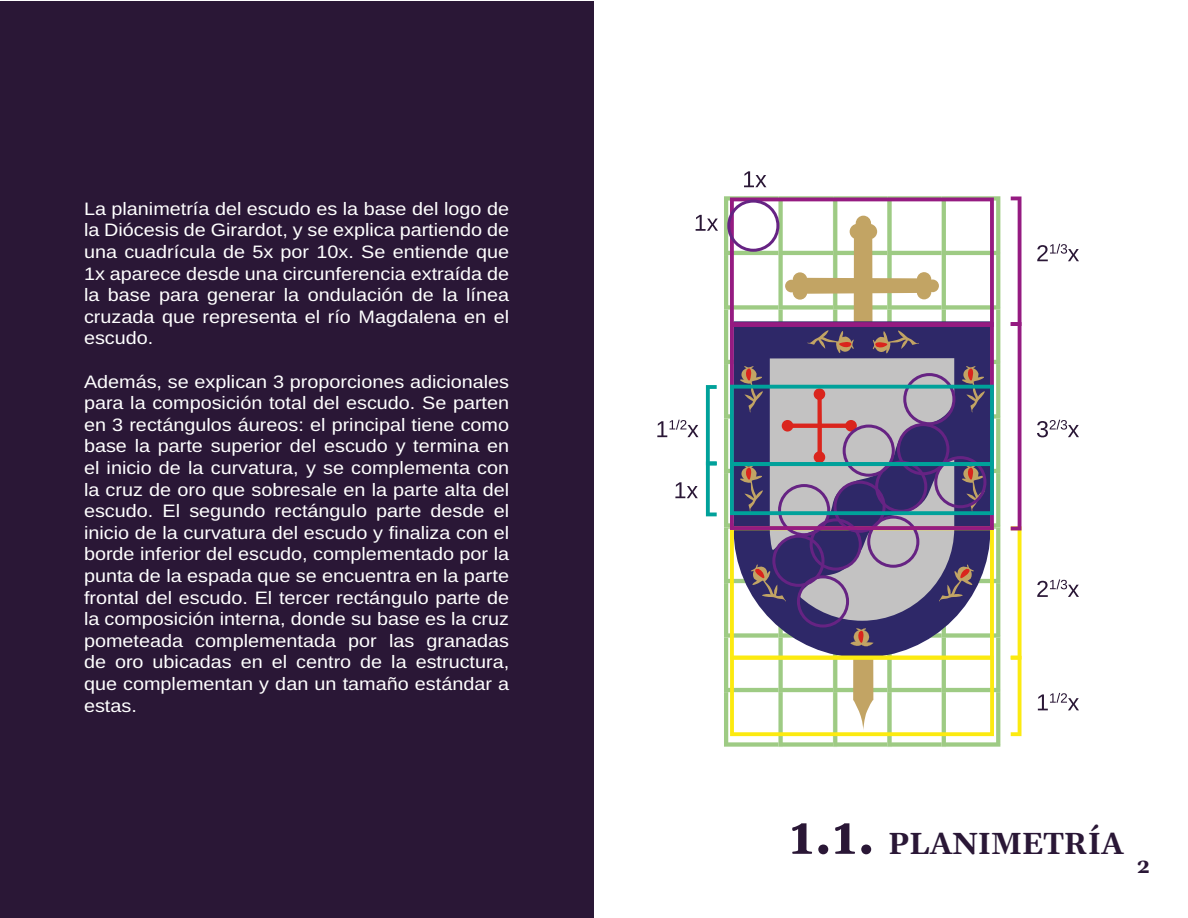
<style>
.page{position:relative;width:1188px;height:918px;background:#fff}
.page>*{position:absolute;margin:0;border:0;box-sizing:border-box;transform-origin:0 0}
.t1{font:700 30px "Gelasio";color:#2a1736}
.t2{font:700 21px "Gelasio";color:#2a1736}
.t3{font:18px/21.6px "Arimo";color:#fff;text-align:justify;scale:1.1 1}
.s1{font-size:52.5px}
</style>
<div class="page">
<div style="left:0;top:1px;width:593px;height:916px;background:#2a1736"></div>
<svg style="left:744px;top:171px;width:22px;height:16px"></svg>
<svg style="left:696px;top:215px;width:22px;height:16px"></svg>
<svg style="left:1038px;top:693px;width:41px;height:17px"></svg>
<svg style="left:1037px;top:579px;width:42px;height:18px"></svg>
<svg style="left:1037px;top:420px;width:42px;height:17px"></svg>
<svg style="left:657px;top:420px;width:41px;height:17px"></svg>
<svg style="left:675px;top:482px;width:23px;height:16px"></svg>
<svg style="left:1037px;top:244px;width:42px;height:17px"></svg>
<svg style="left:724px;top:196px;width:276px;height:551px"></svg>
<svg style="left:706px;top:385px;width:11px;height:131px"></svg>
<svg style="left:1011px;top:197px;width:11px;height:539px"></svg>
<p class="t3" style="left:84px;top:198px;width:388px">La planimetría del escudo es la base del logo de la Diócesis de Girardot, y se explica partiendo de una cuadrícula de 5x por 10x. Se entiende que 1x aparece desde una circunferencia extraída de la base para generar la ondulación de la línea cruzada que representa el río Magdalena en el escudo.</p>
<p class="t3" style="left:84px;top:371px;width:388px">Además, se explican 3 proporciones adicionales para la composición total del escudo. Se parten en 3 rectángulos áureos: el principal tiene como base la parte superior del escudo y termina en el inicio de la curvatura, y se complementa con la cruz de oro que sobresale en la parte alta del escudo. El segundo rectángulo parte desde el inicio de la curvatura del escudo y finaliza con el borde inferior del escudo, complementado por la punta de la espada que se encuentra en la parte frontal del escudo. El tercer rectángulo parte de la composición interna, donde su base es la cruz pometeada complementada por las granadas de oro ubicadas en el centro de la estructura, que complementan y dan un tamaño estándar a estas.</p>
<h1 class="t1" style="left:789px;top:817px;width:336px"><span class="s1">1.1.</span> PLANIMETRÍA</h1>
<p class="t2" style="left:1137px;top:848px;width:15px">2</p>
</div>
